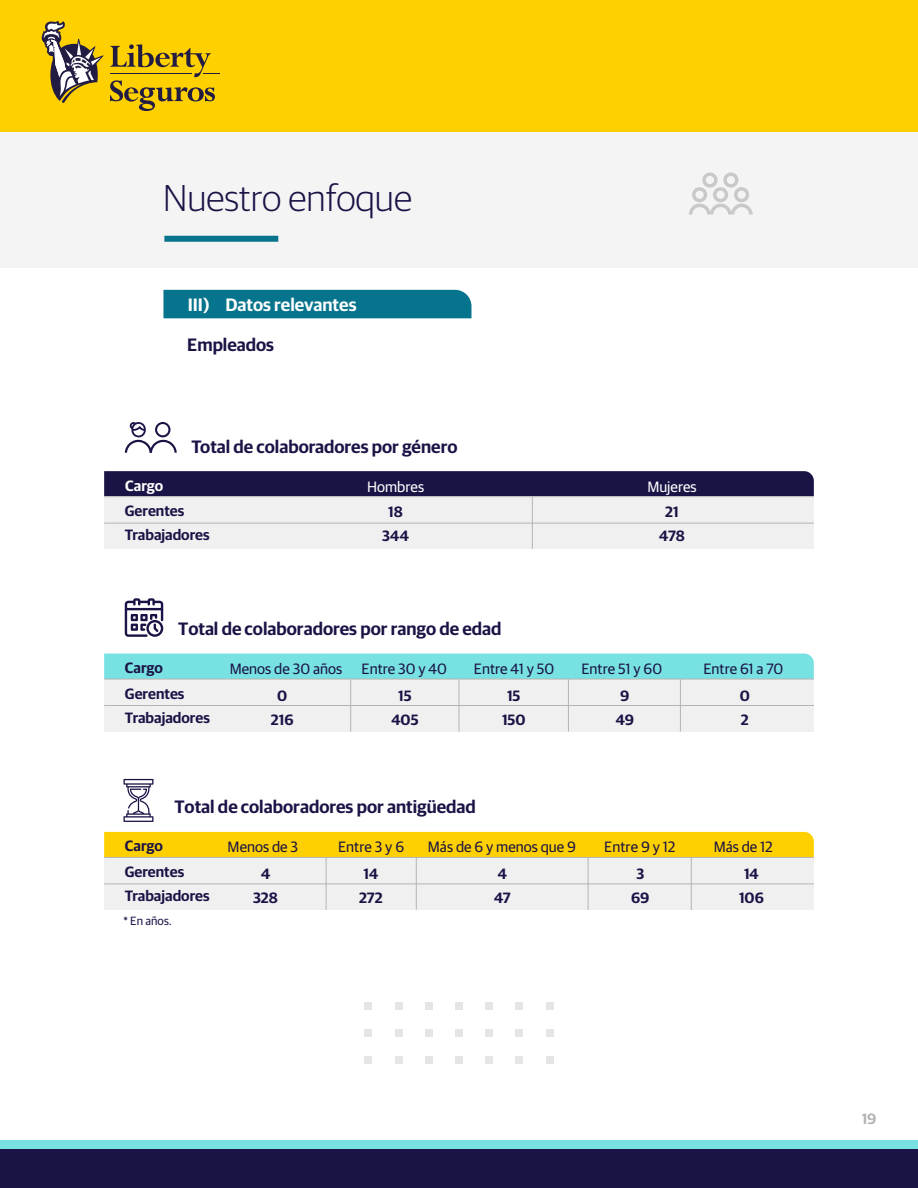
<style>
.page{position:relative;width:918px;height:1188px;background:#fff}
.page>*{position:absolute;margin:0;border:0;box-sizing:border-box;transform-origin:0 0}
.t1{font:300 37.5px "Guardian Sans";color:#1a1446}
.t2{font:600 18px "Guardian Sans";color:#1a1446}
.t3{font:600 18px "Guardian Sans";color:#fff}
.t4{font:600 15px/24px "Guardian Sans";color:#1a1446;text-align:center}
.t5{font:15px "Guardian Sans";color:#1a1446}
.t6{font:15px "Guardian Sans";color:#fff}
.t7{font:600 15px "Guardian Sans";color:#fff}
.t8{font:600 15px "Guardian Sans";color:#b5b4b4}
.t9{font:12px "Guardian Sans";color:#1a1446}
</style>
<div class="page">
<div style="left:0;top:1148px;width:918px;height:40px;background:#1a1446"></div>
<div style="left:0;top:1140px;width:918px;height:8px;background:#78e1e1"></div>
<div style="left:0;top:0;width:918px;height:132px;background:#ffd000"></div>
<svg style="left:41px;top:21px;width:63px;height:82px"></svg>
<svg style="left:110px;top:44px;width:110px;height:67px"></svg>
<div style="left:0;top:132px;width:918px;height:135px;background:#f5f4f5"></div>
<div style="left:164px;top:236px;width:114px;height:6px;background:#06748c"></div>
<svg style="left:689px;top:173px;width:64px;height:42px"></svg>
<div style="left:365px;top:1002px;width:7px;height:8px;background:#e5e5e5"></div>
<div style="left:395px;top:1002px;width:7px;height:8px;background:#e5e5e5"></div>
<div style="left:425px;top:1002px;width:8px;height:8px;background:#e5e5e5"></div>
<div style="left:455px;top:1002px;width:8px;height:8px;background:#e5e5e5"></div>
<div style="left:485px;top:1002px;width:8px;height:8px;background:#e5e5e5"></div>
<div style="left:516px;top:1002px;width:7px;height:8px;background:#e5e5e5"></div>
<div style="left:546px;top:1002px;width:7px;height:8px;background:#e5e5e5"></div>
<div style="left:365px;top:1056px;width:7px;height:8px;background:#e5e5e5"></div>
<div style="left:395px;top:1056px;width:7px;height:8px;background:#e5e5e5"></div>
<div style="left:425px;top:1056px;width:8px;height:8px;background:#e5e5e5"></div>
<div style="left:455px;top:1056px;width:8px;height:8px;background:#e5e5e5"></div>
<div style="left:485px;top:1056px;width:8px;height:8px;background:#e5e5e5"></div>
<div style="left:516px;top:1056px;width:7px;height:8px;background:#e5e5e5"></div>
<div style="left:546px;top:1056px;width:7px;height:8px;background:#e5e5e5"></div>
<div style="left:365px;top:1029px;width:7px;height:8px;background:#e5e5e5"></div>
<div style="left:395px;top:1029px;width:7px;height:8px;background:#e5e5e5"></div>
<div style="left:425px;top:1029px;width:8px;height:8px;background:#e5e5e5"></div>
<div style="left:455px;top:1029px;width:8px;height:8px;background:#e5e5e5"></div>
<div style="left:485px;top:1029px;width:8px;height:8px;background:#e5e5e5"></div>
<div style="left:516px;top:1029px;width:7px;height:8px;background:#e5e5e5"></div>
<div style="left:546px;top:1029px;width:7px;height:8px;background:#e5e5e5"></div>
<div style="left:163px;top:290px;width:308px;height:28px;background:#06748c"></div>
<div style="left:104px;top:471px;width:710px;height:25px;background:#1a1446"></div>
<div style="left:104px;top:497px;width:710px;height:52px;background:#f0f0f0"></div>
<hr style="left:104px;top:523px;width:710px;height:1px;background:#b5b4b4">
<hr style="left:104px;top:496px;width:710px;height:1px;background:#b5b4b4">
<svg style="left:125px;top:422px;width:52px;height:31px"></svg>
<svg style="left:125px;top:598px;width:38px;height:39px"></svg>
<div style="left:104px;top:654px;width:710px;height:25px;background:#78e1e1"></div>
<div style="left:104px;top:679px;width:710px;height:53px;background:#f0f0f0"></div>
<hr style="left:104px;top:705px;width:710px;height:1px;background:#b5b4b4">
<hr style="left:104px;top:679px;width:710px;height:1px;background:#b5b4b4">
<svg style="left:123px;top:779px;width:30px;height:43px"></svg>
<div style="left:104px;top:832px;width:710px;height:25px;background:#ffd000"></div>
<div style="left:104px;top:857px;width:710px;height:53px;background:#f0f0f0"></div>
<hr style="left:104px;top:884px;width:710px;height:1px;background:#b5b4b4">
<hr style="left:104px;top:857px;width:710px;height:1px;background:#b5b4b4">
<hr style="left:691px;top:858px;width:1px;height:52px;background:#b5b4b4">
<hr style="left:588px;top:858px;width:1px;height:52px;background:#b5b4b4">
<hr style="left:416px;top:858px;width:1px;height:52px;background:#b5b4b4">
<hr style="left:326px;top:858px;width:1px;height:52px;background:#b5b4b4">
<hr style="left:350px;top:679px;width:1px;height:53px;background:#b5b4b4">
<hr style="left:532px;top:497px;width:1px;height:52px;background:#b5b4b4">
<hr style="left:459px;top:679px;width:1px;height:53px;background:#b5b4b4">
<hr style="left:568px;top:679px;width:1px;height:52px;background:#b5b4b4">
<hr style="left:680px;top:679px;width:1px;height:52px;background:#b5b4b4">
<h1 class="t1" style="left:163px;top:172px;width:250px">Nuestro enfoque</h1>
<p class="t3" style="left:188px;top:291px;width:170px">III) Datos relevantes</p>
<p class="t2" style="left:187px;top:331px;width:88px">Empleados</p>
<p class="t2" style="left:192px;top:433px;width:267px">Total de colaboradores por género</p>
<p class="t6" style="left:367px;top:476px;width:59px">Hombres</p>
<p class="t6" style="left:647px;top:476px;width:51px">Mujeres</p>
<p class="t7" style="left:125px;top:475px;width:39px">Cargo</p>
<p class="t4" style="left:125px;top:498px;width:87px;text-align:left">Gerentes<br>Trabajadores</p>
<p class="t4" style="left:382px;top:499px;width:28px">18<br>344</p>
<p class="t4" style="left:659px;top:499px;width:27px">21<br>478</p>
<p class="t4" style="left:125px;top:654px;width:39px">Cargo</p>
<p class="t2" style="left:178px;top:616px;width:325px">Total de colaboradores por rango de edad</p>
<p class="t5" style="left:230px;top:658px;width:114px">Menos de 30 años</p>
<p class="t5" style="left:362px;top:658px;width:87px">Entre 30 y 40</p>
<p class="t5" style="left:474px;top:658px;width:82px">Entre 41 y 50</p>
<p class="t5" style="left:581px;top:658px;width:82px">Entre 51 y 60</p>
<p class="t5" style="left:703px;top:658px;width:81px">Entre 61 a 70</p>
<p class="t4" style="left:125px;top:680px;width:87px;text-align:left">Gerentes<br>Trabajadores</p>
<p class="t4" style="left:271px;top:682px;width:24px">0<br>216</p>
<p class="t4" style="left:391px;top:682px;width:29px">15<br>405</p>
<p class="t4" style="left:502px;top:682px;width:25px">15<br>150</p>
<p class="t4" style="left:740px;top:682px;width:12px;text-align:left">0<br>2</p>
<p class="t4" style="left:616px;top:682px;width:20px;text-align:left">9<br>49</p>
<p class="t4" style="left:125px;top:833px;width:39px">Cargo</p>
<p class="t2" style="left:174px;top:794px;width:303px">Total de colaboradores por antigüedad</p>
<p class="t5" style="left:228px;top:837px;width:72px">Menos de 3</p>
<p class="t5" style="left:338px;top:837px;width:68px">Entre 3 y 6</p>
<p class="t5" style="left:428px;top:836px;width:150px">Más de 6 y menos que 9</p>
<p class="t5" style="left:604px;top:836px;width:73px">Entre 9 y 12</p>
<p class="t5" style="left:714px;top:836px;width:61px">Más de 12</p>
<p class="t4" style="left:125px;top:859px;width:87px;text-align:left">Gerentes<br>Trabajadores</p>
<p class="t9" style="left:123px;top:912px;width:50px">* En años.</p>
<p class="t4" style="left:631px;top:861px;width:20px">3<br>69</p>
<p class="t4" style="left:253px;top:861px;width:26px">4<br>328</p>
<p class="t4" style="left:359px;top:861px;width:25px;text-align:left">14<br>272</p>
<p class="t4" style="left:494px;top:861px;width:18px;text-align:left">4<br>47</p>
<p class="t4" style="left:739px;top:861px;width:26px">14<br>106</p>
<p class="t8" style="left:862px;top:1108px;width:16px">19</p>
</div>
